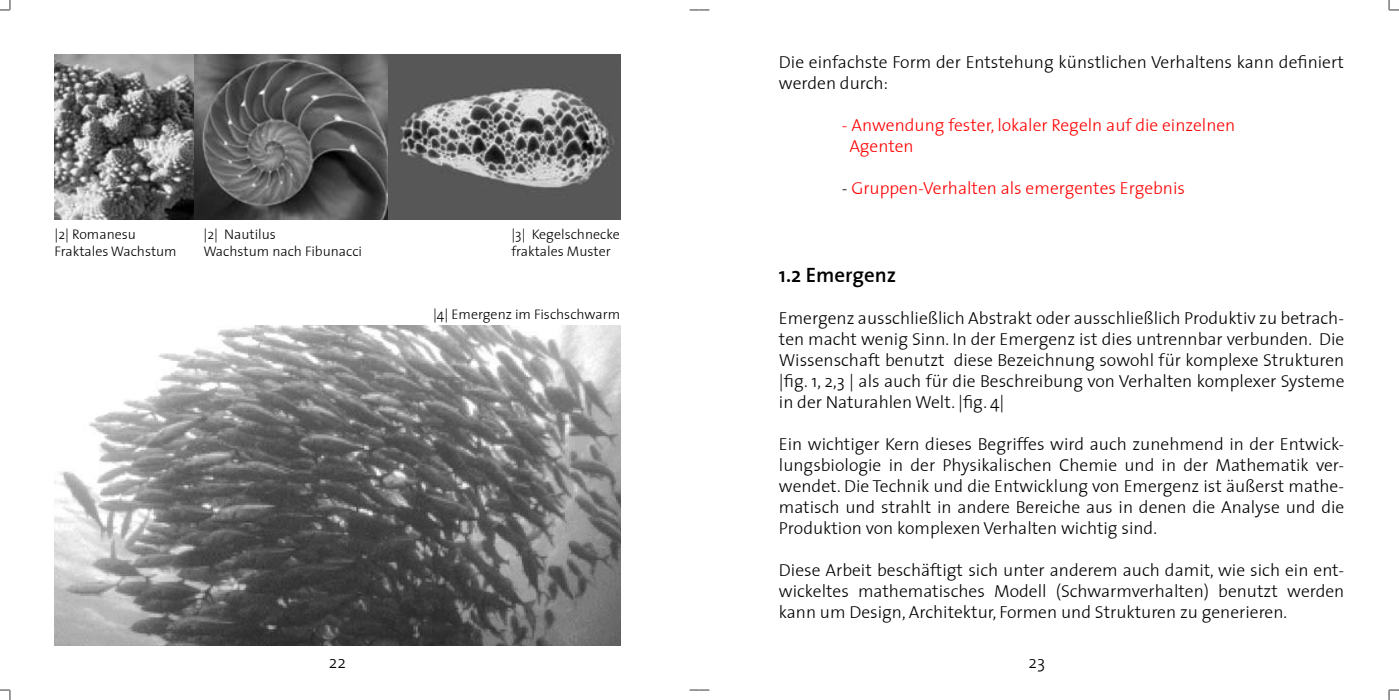
<style>
.page{position:relative;width:1399px;height:700px;background:#fff}
.page>*{position:absolute;margin:0;border:0;box-sizing:border-box;transform-origin:0 0}
.t1{font:600 21px "ETH";color:#000}
.t2{font:300 17.5px/21px "ETH";color:#000;text-align:justify}
.t3{font:300 17.5px/21px "ETH";color:#f00}
.t4{font:300 14px/16.8px "ETH";color:#000}
.s1{color:#000}
</style>
<div class="page">
<img style="left:55px;top:325px;width:565px;height:320px">
<img style="left:55px;top:55px;width:140px;height:164px">
<img style="left:195px;top:55px;width:193px;height:164px">
<img style="left:388px;top:55px;width:232px;height:164px">
<svg style="left:0;top:0;width:11px;height:11px"></svg>
<svg style="left:0;top:689px;width:11px;height:10px"></svg>
<svg style="left:690px;top:9px;width:19px;height:2px"></svg>
<svg style="left:1388px;top:0;width:11px;height:11px"></svg>
<svg style="left:1388px;top:689px;width:11px;height:10px"></svg>
<svg style="left:690px;top:689px;width:19px;height:1px"></svg>
<p class="t4" style="left:55px;top:225px;width:124px">|2| Romanesu<br>Fraktales Wachstum</p>
<p class="t4" style="left:203px;top:225px;width:160px">|2| Nautilus<br>Wachstum nach Fibunacci</p>
<p class="t4" style="left:511px;top:225px;width:110px">|3| Kegelschnecke fraktales Muster</p>
<p class="t4" style="left:433px;top:305px;width:189px">|4| Emergenz im Fischschwarm</p>
<p class="t2" style="left:779px;top:51px;width:567px">Die einfachste Form der Entstehung künstlichen Verhaltens kann definiert werden durch:</p>
<p class="t3" style="left:849px;top:114px;width:387px;text-indent:-8px">- Anwendung fester, lokaler Regeln auf die einzelnen<br>Agenten</p>
<p class="t3" style="left:842px;top:177px;width:345px"><span class="s1">-</span> Gruppen-Verhalten als emergentes Ergebnis</p>
<p class="t1" style="left:779px;top:257px;width:119px">1.2 Emergenz</p>
<p class="t2" style="left:779px;top:307px;width:567px">Emergenz ausschließlich Abstrakt oder ausschließlich Produktiv zu betrach&shy;ten macht wenig Sinn. In der Emergenz ist dies untrennbar verbunden. Die Wissenschaft benutzt diese Bezeichnung sowohl für komplexe Strukturen |fig. 1, 2,3 | als auch für die Beschreibung von Verhalten komplexer Systeme in der Naturahlen Welt. |fig. 4|</p>
<p class="t2" style="left:779px;top:433px;width:567px">Ein wichtiger Kern dieses Begriffes wird auch zunehmend in der Entwick&shy;lungsbiologie in der Physikalischen Chemie und in der Mathematik ver&shy;wendet. Die Technik und die Entwicklung von Emergenz ist äußerst mathe&shy;matisch und strahlt in andere Bereiche aus in denen die Analyse und die Produktion von komplexen Verhalten wichtig sind.</p>
<p class="t2" style="left:779px;top:559px;width:567px">Diese Arbeit beschäftigt sich unter anderem auch damit, wie sich ein ent&shy;wickeltes mathematisches Modell (Schwarmverhalten) benutzt werden kann um Design, Architektur, Formen und Strukturen zu generieren.</p>
<p class="t2" style="left:329px;top:650px;width:18px">22</p>
<p class="t2" style="left:1028px;top:650px;width:18px">23</p>
</div>
